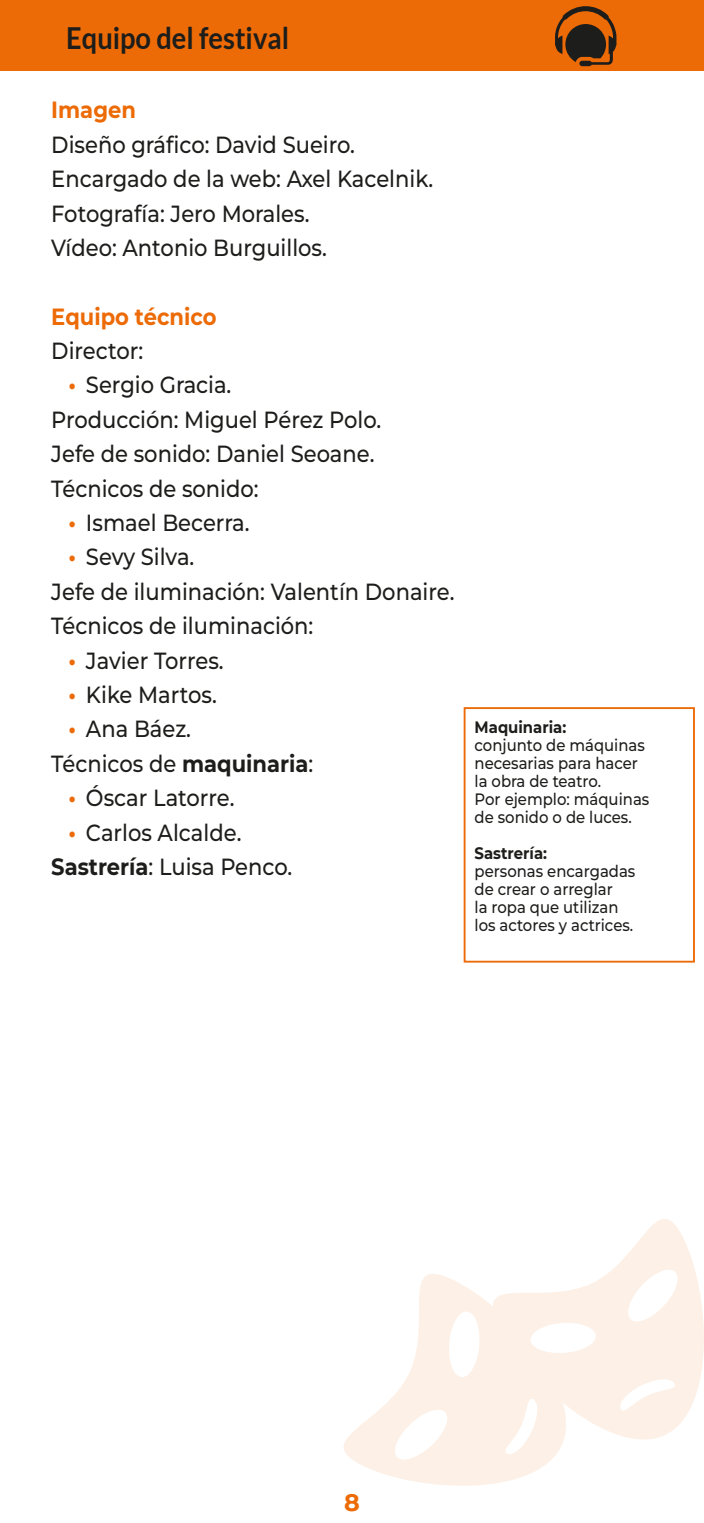
<style>
.page{position:relative;width:704px;height:1523px;background:#fff}
.page>*{position:absolute;margin:0;border:0;box-sizing:border-box;transform-origin:0 0}
.t1{font:700 30.25px "Lato";color:#1d1d1b;scale:.9 1}
.t2{font:700 23.75px "Montserrat";color:#ed6b06}
.t3{font:500 23.38px/34.4px "Montserrat";color:#1d1d1b;scale:.9 1}
.t4{font:700 23.38px "Montserrat";color:#ed6b06;scale:.9 1}
.t5{font:500 16.5px/18px "Montserrat";color:#1d1d1b;scale:.9 1}
.t6{font:700 16.5px "Montserrat";color:#1d1d1b;scale:.9 1}
.s1{font-weight:700;color:#ed6b06}
.s2{font-weight:700}
</style>
<div class="page">
<svg style="left:585px;top:1219px;width:118px;height:221px;fill:#fdf0e6"></svg>
<svg style="left:344px;top:1274px;width:241px;height:211px;fill:#fdf0e6"></svg>
<div style="left:0;top:0;width:703px;height:70px;background:#ed6b06"></div>
<div style="left:463px;top:707px;width:231px;height:255px;border:2px solid #ed6b06"></div>
<svg style="left:555px;top:6px;width:61px;height:60px"></svg>
<p class="t1" style="left:66px;top:21px;width:249px">Equipo del festival</p>
<p class="t4" style="left:51px;top:93px;width:96px">Imagen</p>
<p class="t3" style="left:51px;top:126px;width:426px">Diseño gráfico: David Sueiro.<br>Encargado de la web: Axel Kacelnik.<br>Fotografía: Jero Morales.<br>Vídeo: Antonio Burguillos.</p>
<p class="t4" style="left:51px;top:299px;width:185px">Equipo técnico</p>
<p class="t3" style="left:51px;top:333px;width:103px">Director:</p>
<p class="t3" style="left:51px;top:367px;width:368px;text-indent:17px"><span class="s1">•</span> Sergio Gracia.<br>Producción: Miguel Pérez Polo.<br>Jefe de sonido: Daniel Seoane.<br>Técnicos de sonido:</p>
<p class="t3" style="left:69px;top:504px;width:202px"><span class="s1">•</span> Ismael Becerra.</p>
<p class="t3" style="left:51px;top:539px;width:449px;text-indent:17px"><span class="s1">•</span> Sevy Silva.<br>Jefe de iluminación: Valentín Donaire.<br>Técnicos de iluminación:</p>
<p class="t3" style="left:69px;top:642px;width:174px"><span class="s1">•</span> Javier Torres.</p>
<p class="t3" style="left:69px;top:676px;width:166px"><span class="s1">•</span> Kike Martos.</p>
<p class="t3" style="left:51px;top:711px;width:292px;text-indent:17px"><span class="s1">•</span> Ana Báez.<br>Técnicos de <span class="s2">maquinaria</span>:</p>
<p class="t3" style="left:69px;top:780px;width:186px"><span class="s1">•</span> Óscar Latorre.</p>
<p class="t3" style="left:51px;top:814px;width:269px;text-indent:17px"><span class="s1">•</span> Carlos Alcalde.<br><span class="s2">Sastrería</span>: Luisa Penco.</p>
<p class="t6" style="left:474px;top:715px;width:103px">Maquinaria:</p>
<p class="t5" style="left:474px;top:735px;width:195px">conjunto de máquinas necesarias para hacer la obra de teatro.<br>Por ejemplo: máquinas de sonido o de luces.</p>
<p class="t6" style="left:474px;top:841px;width:82px">Sastrería:</p>
<p class="t5" style="left:474px;top:861px;width:180px">personas encargadas de crear o arreglar<br>la ropa que utilizan los actores y actrices.</p>
<p class="t2" style="left:344px;top:1485px;width:17px">8</p>
</div>
